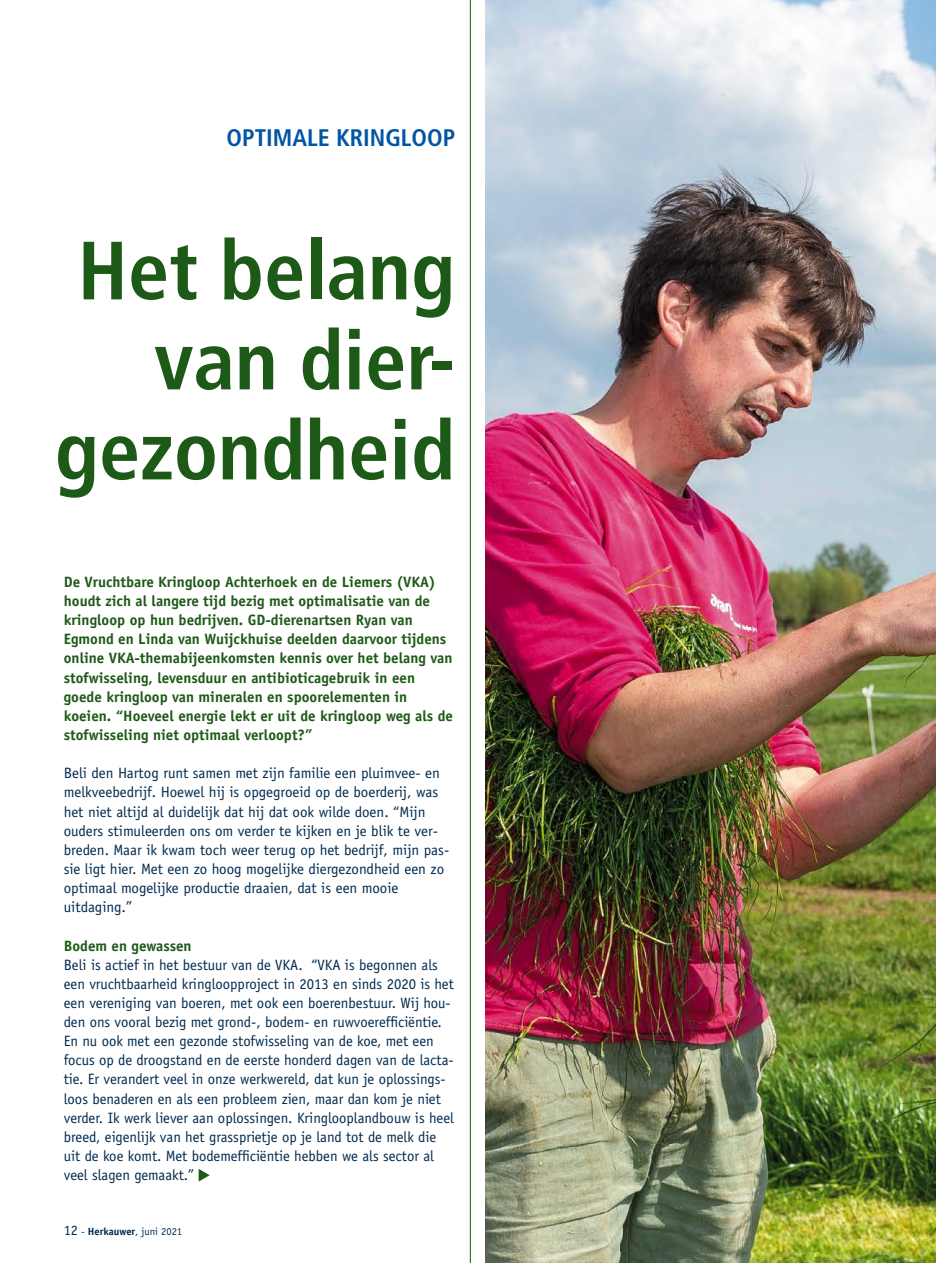
<style>
.page{position:relative;width:936px;height:1263px;background:#fff}
.page>*{position:absolute;margin:0;border:0;box-sizing:border-box;transform-origin:0 0}
.t1{font:700 condensed 82.5px/90px "Frutiger LT Std";color:#1e5a17;text-align:right}
.t2{font:700 condensed 24px "Frutiger LT Std";color:#0055a6}
.t3{font:15px/19.2px "Officina Sans Std";color:#002a4f}
.t4{font:700 15px/19.2px "Officina Sans Std";color:#1e5a17}
.t5{font:10.5px "Officina Sans Std";color:#002a4f}
.s1{font-size:14.25px}
.s2{font-weight:700}
</style>
<div class="page">
<img style="left:485px;top:0;width:450px;height:1263px">
<hr style="left:470px;top:0;width:1px;height:1263px;background:#1e5a17">
<svg style="left:199px;top:1169px;width:11px;height:12px"></svg>
<h2 class="t2" style="left:227px;top:123px;width:230px">OPTIMALE KRINGLOOP</h2>
<h1 class="t1" style="left:55px;top:226px;width:402px">Het belang van dier&shy;gezondheid</h1>
<p class="t4" style="left:64px;top:572px;width:390px">De Vruchtbare Kringloop Achterhoek en de Liemers (VKA) houdt zich al langere tijd bezig met optimalisatie van de kringloop op hun bedrijven. GD-dierenartsen Ryan van Egmond en Linda van Wuijckhuise deelden daarvoor tijdens online VKA-themabijeenkomsten kennis over het belang van stofwisseling, levensduur en antibioticagebruik in een goede kringloop van mineralen en spoorelementen in koeien. “Hoeveel energie lekt er uit de kringloop weg als de stofwisseling niet optimaal verloopt?”</p>
<p class="t3" style="left:64px;top:764px;width:387px">Beli den Hartog runt samen met zijn familie een pluimvee- en melkveebedrijf. Hoewel hij is opgegroeid op de boerderij, was het niet altijd al duidelijk dat hij dat ook wilde doen. “Mijn ouders stimuleerden ons om verder te kijken en je blik te ver&shy;breden. Maar ik kwam toch weer terug op het bedrijf, mijn pas&shy;sie ligt hier. Met een zo hoog mogelijke diergezondheid een zo optimaal mogelijke productie draaien, dat is een mooie uitdaging.”</p>
<p class="t4" style="left:64px;top:936px;width:129px">Bodem en gewassen</p>
<p class="t3" style="left:64px;top:955px;width:391px">Beli is actief in het bestuur van de VKA. “VKA is begonnen als een vruchtbaarheid kringloopproject in 2013 en sinds 2020 is het een vereniging van boeren, met ook een boerenbestuur. Wij hou&shy;den ons vooral bezig met grond-, bodem- en ruwvoerefficiëntie.<br>En nu ook met een gezonde stofwisseling van de koe, met een focus op de droogstand en de eerste honderd dagen van de lacta&shy;tie. Er verandert veel in onze werkwereld, dat kun je oplossings&shy;loos benaderen en als een probleem zien, maar dan kom je niet verder. Ik werk liever aan oplossingen. Kringlooplandbouw is heel breed, eigenlijk van het grassprietje op je land tot de melk die uit de koe komt. Met bodemefficiëntie hebben we als sector al veel slagen gemaakt.”</p>
<p class="t5" style="left:64px;top:1225px;width:120px"><span class="s1">12</span> - <span class="s2">Herkauwer</span>, juni 2021</p>
</div>
